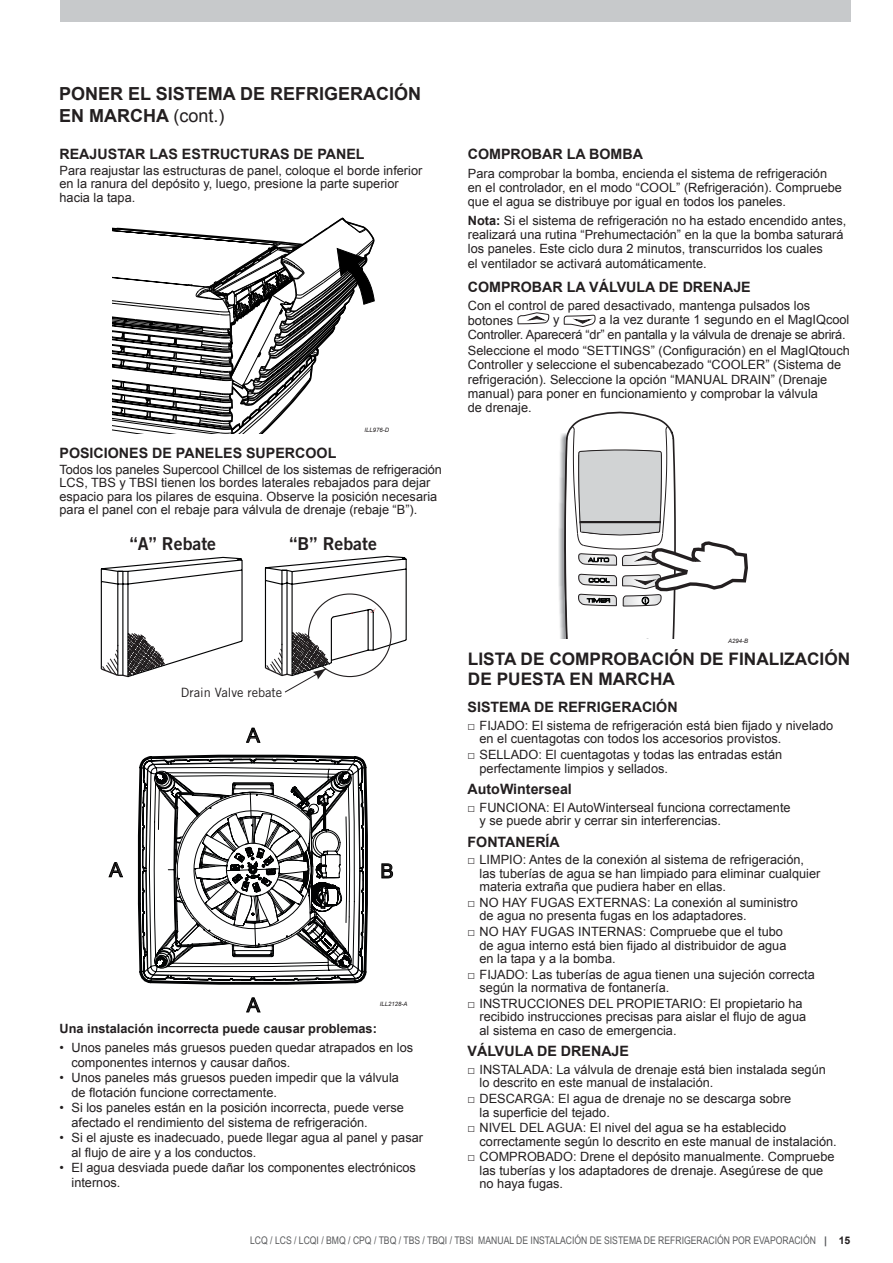
<style>
.page{position:relative;width:893px;height:1263px;background:#fff}
.page>*{position:absolute;margin:0;border:0;box-sizing:border-box;transform-origin:0 0}
.t1{font:19.65px "Arial";color:#231f20}
.t2{font:700 18px/21.6px "Arial";color:#231f20}
.t3{font:17.7px "Trade Gothic LT Std Bd 2 Bold";color:#231f20}
.t4{font:700 17.25px/19.2px "Arial";color:#231f20}
.t5{font:700 14.25px "Arial";color:#231f20}
.t6{font:12.75px/13.5px "Arial";color:#231f20}
.t7{font:12.75px/14.2px "Arial";letter-spacing:-.02em;color:#231f20;text-align:right}
.t8{font:700 12.75px "Arial";color:#231f20}
.t9{font:12.75px "Trade Gothic LT Std";color:#231f20}
.t10{font:10.5px "Arial Narrow";color:#58595b}
.t11{font:italic 6px "Arial";color:#231f20}
.s1{font-weight:400}
.s2{font-weight:700}
.s3{font-family:"Arial";font-weight:700}
.s4{font-family:"Arial";font-weight:700;color:#231f20}
</style>
<div class="page">
<div style="left:60px;top:0;width:790px;height:21px;background:#c7c9cb"></div>
<svg style="left:113px;top:220px;width:262px;height:214px"></svg>
<svg style="left:518px;top:312px;width:31px;height:12px"></svg>
<svg style="left:564px;top:314px;width:31px;height:13px"></svg>
<svg style="left:264px;top:555px;width:143px;height:138px"></svg>
<svg style="left:100px;top:556px;width:143px;height:122px"></svg>
<svg style="left:137px;top:760px;width:231px;height:219px"></svg>
<svg style="left:109px;top:862px;width:14px;height:15px"></svg>
<svg style="left:142px;top:727px;width:223px;height:286px"></svg>
<svg style="left:381px;top:863px;width:12px;height:15px"></svg>
<img style="left:559px;top:434px;width:4px;height:205px">
<svg style="left:563px;top:411px;width:185px;height:228px"></svg>
<h2 class="t2" style="left:59px;top:84px;width:364px">PONER EL SISTEMA DE REFRIGERACIÓN<br>EN MARCHA <span class="s1">(cont.)</span></h2>
<p class="t5" style="left:60px;top:145px;width:307px">REAJUSTAR LAS ESTRUCTURAS DE PANEL</p>
<p class="t6" style="left:60px;top:164px;width:364px">Para reajustar las estructuras de panel, coloque el borde inferior en la ranura del depósito y, luego, presione la parte superior hacia la tapa.</p>
<p class="t11" style="left:364px;top:426px;width:26px">ILL976-D</p>
<p class="t5" style="left:60px;top:443px;width:278px">POSICIONES DE PANELES SUPERCOOL</p>
<p class="t6" style="left:60px;top:462px;width:384px">Todos los paneles Supercool Chillcel de los sistemas de refrigeración LCS, TBS y TBSI tienen los bordes laterales rebajados para dejar espacio para los pilares de esquina. Observe la posición necesaria para el panel con el rebaje para válvula de drenaje (rebaje “B”).</p>
<h3 class="t3" style="left:130px;top:533px;width:88px">“A” Rebate</h3>
<h3 class="t3" style="left:290px;top:533px;width:89px">“B” Rebate</h3>
<p class="t5" style="left:468px;top:145px;width:177px">COMPROBAR LA BOMBA</p>
<p class="t6" style="left:468px;top:166px;width:376px;line-height:14.2px">Para comprobar la bomba, encienda el sistema de refrigeración en el controlador, en el modo “COOL” (Refrigeración). Compruebe que el agua se distribuye por igual en todos los paneles.</p>
<p class="t6" style="left:468px;top:213px;width:380px;line-height:14.2px"><span class="s2">Nota:</span> Si el sistema de refrigeración no ha estado encendido antes, realizará una rutina “Prehumectación” en la que la bomba saturará los paneles. Este ciclo dura 2 minutos, transcurridos los cuales<br>el ventilador se activará automáticamente.</p>
<p class="t5" style="left:468px;top:277px;width:284px">COMPROBAR LA VÁLVULA DE DRENAJE</p>
<p class="t6" style="left:468px;top:299px;width:344px;line-height:14.2px">Con el control de pared desactivado, mantenga pulsados los botones</p>
<p class="t7" style="left:468px;top:313px;width:383px">a la vez durante 1 segundo en el MagIQcool<br>Controller. Aparecerá “dr” en pantalla y la válvula de drenaje se abrirá.</p>
<p class="t6" style="left:468px;top:344px;width:383px;line-height:14.2px">Seleccione el modo “SETTINGS” (Configuración) en el MagIQtouch Controller y seleccione el subencabezado “COOLER” (Sistema de refrigeración). Seleccione la opción “MANUAL DRAIN” (Drenaje manual) para poner en funcionamiento y comprobar la válvula<br>de drenaje.</p>
<p class="t6" style="left:553px;top:313px;width:8px">y</p>
<h1 class="t1" style="left:109px;top:858px;width:15px">A</h1>
<p class="t9" style="left:181px;top:685px;width:103px">Drain Valve rebate</p>
<h1 class="t1" style="left:247px;top:724px;width:15px">A</h1>
<h1 class="t1" style="left:247px;top:994px;width:15px">A</h1>
<h1 class="t1" style="left:380px;top:860px;width:15px">B</h1>
<p class="t11" style="left:380px;top:1000px;width:29px">ILL2128-A</p>
<p class="t8" style="left:60px;top:1020px;width:319px">Una instalación incorrecta puede causar problemas:</p>
<p class="t6" style="left:72px;top:1040px;width:343px;line-height:15px;text-indent:-12px">• Unos paneles más gruesos pueden quedar atrapados en los componentes internos y causar daños.</p>
<p class="t6" style="left:72px;top:1070px;width:329px;line-height:15px;text-indent:-12px">• Unos paneles más gruesos pueden impedir que la válvula de flotación funcione correctamente.</p>
<p class="t6" style="left:72px;top:1100px;width:334px;line-height:15px;text-indent:-12px">• Si los paneles están en la posición incorrecta, puede verse afectado el rendimiento del sistema de refrigeración.</p>
<p class="t6" style="left:72px;top:1130px;width:353px;line-height:15px;text-indent:-12px">• Si el ajuste es inadecuado, puede llegar agua al panel y pasar al flujo de aire y a los conductos.</p>
<p class="t6" style="left:72px;top:1160px;width:346px;line-height:15px;text-indent:-12px">• El agua desviada puede dañar los componentes electrónicos internos.</p>
<p class="t11" style="left:728px;top:637px;width:22px">A294-B</p>
<h3 class="t4" style="left:468px;top:650px;width:384px">LISTA DE COMPROBACIÓN DE FINALIZACIÓN<br>DE PUESTA EN MARCHA</h3>
<p class="t5" style="left:468px;top:698px;width:212px">SISTEMA DE REFRIGERACIÓN</p>
<p class="t6" style="left:480px;top:719px;width:355px;text-indent:-12px">□ FIJADO: El sistema de refrigeración está bien fijado y nivelado en el cuentagotas con todos los accesorios provistos.</p>
<p class="t6" style="left:480px;top:748px;width:304px;text-indent:-12px">□ SELLADO: El cuentagotas y todas las entradas están perfectamente limpios y sellados.</p>
<p class="t5" style="left:468px;top:779px;width:106px">AutoWinterseal</p>
<p class="t6" style="left:480px;top:800px;width:313px;text-indent:-12px">□ FUNCIONA: El AutoWinterseal funciona correctamente y se puede abrir y cerrar sin interferencias.</p>
<p class="t5" style="left:468px;top:832px;width:94px">FONTANERÍA</p>
<p class="t6" style="left:480px;top:853px;width:342px;text-indent:-12px">□ LIMPIO: Antes de la conexión al sistema de refrigeración, las tuberías de agua se han limpiado para eliminar cualquier materia extraña que pudiera haber en ellas.</p>
<p class="t6" style="left:480px;top:896px;width:320px;text-indent:-12px">□ NO HAY FUGAS EXTERNAS: La conexión al suministro de agua no presenta fugas en los adaptadores.</p>
<p class="t6" style="left:480px;top:925px;width:308px;text-indent:-12px">□ NO HAY FUGAS INTERNAS: Compruebe que el tubo de agua interno está bien fijado al distribuidor de agua en la tapa y a la bomba.</p>
<p class="t6" style="left:480px;top:967px;width:337px;text-indent:-12px">□ FIJADO: Las tuberías de agua tienen una sujeción correcta según la normativa de fontanería.</p>
<p class="t6" style="left:480px;top:997px;width:328px;text-indent:-12px">□ INSTRUCCIONES DEL PROPIETARIO: El propietario ha recibido instrucciones precisas para aislar el flujo de agua al sistema en caso de emergencia.</p>
<p class="t5" style="left:468px;top:1042px;width:163px">VÁLVULA DE DRENAJE</p>
<p class="t6" style="left:480px;top:1063px;width:348px;text-indent:-12px">□ INSTALADA: La válvula de drenaje está bien instalada según lo descrito en este manual de instalación.</p>
<p class="t6" style="left:480px;top:1092px;width:313px;text-indent:-12px">□ DESCARGA: El agua de drenaje no se descarga sobre la superficie del tejado.</p>
<p class="t6" style="left:480px;top:1121px;width:359px;text-indent:-12px">□ NIVEL DEL AGUA: El nivel del agua se ha establecido correctamente según lo descrito en este manual de instalación.</p>
<p class="t6" style="left:480px;top:1150px;width:356px;text-indent:-12px">□ COMPROBADO: Drene el depósito manualmente. Compruebe las tuberías y los adaptadores de drenaje. Asegúrese de que no haya fugas.</p>
<p class="t10" style="left:250px;top:1233px;width:602px">LCQ / LCS / LCQI / BMQ / CPQ / TBQ / TBS / TBQI / TBSI MANUAL DE INSTALACIÓN DE SISTEMA DE REFRIGERACIÓN POR EVAPORACIÓN <span class="s3">|</span> <span class="s4">15</span></p>
</div>
